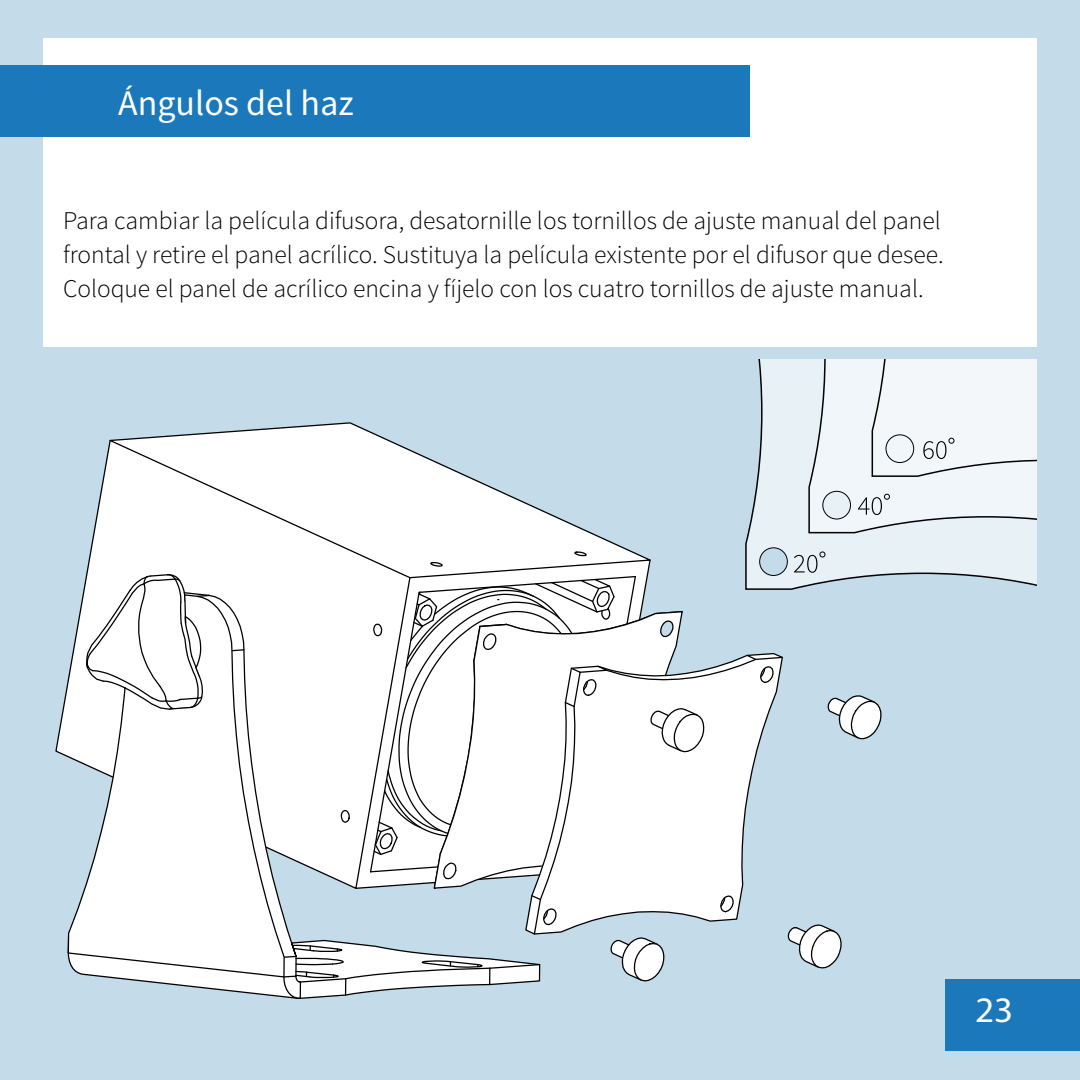
<style>
.page{position:relative;width:1080px;height:1080px;background:#c4dcea}
.page>*{position:absolute;margin:0;border:0;box-sizing:border-box;transform-origin:0 0}
.t1{font:36px "Source Sans Pro";color:#fff}
.t2{font:36px "Myriad Pro";color:#fff}
.t3{font:300 25.5px/33.9px "Source Sans Pro";color:#000001}
</style>
<div class="page">
<div style="left:43px;top:38px;width:993px;height:308px;background:#fff"></div>
<div style="left:0;top:65px;width:750px;height:72px;background:#1b79bb"></div>
<div style="left:945px;top:979px;width:135px;height:72px;background:#1b79bb"></div>
<svg style="left:55px;top:466px;width:228px;height:291px"></svg>
<svg style="left:105px;top:422px;width:527px;height:157px"></svg>
<svg style="left:85px;top:573px;width:126px;height:20px;background:#e8e8e8"></svg>
<svg style="left:67px;top:593px;width:216px;height:405px;background:#eef1f2"></svg>
<svg style="left:745px;top:360px;width:291px;height:226px"></svg>
<div style="left:759px;top:547px;width:29px;height:29px;border:1px solid #000001;border-radius:50%"></div>
<svg style="left:283px;top:551px;width:599px;height:448px"></svg>
<svg style="left:808px;top:360px;width:228px;height:174px;background:#e7edf0"></svg>
<h1 class="t1" style="left:118px;top:80px;width:237px">Ángulos del haz</h1>
<p class="t3" style="left:63px;top:204px;width:882px">Para cambiar la película difusora, desatornille los tornillos de ajuste manual del panel frontal y retire el panel acrílico. Sustituya la película existente por el difusor que desee.<br>Coloque el panel de acrílico encina y fíjelo con los cuatro tornillos de ajuste manual.</p>
<h1 class="t2" style="left:975px;top:988px;width:40px">23</h1>
</div>
